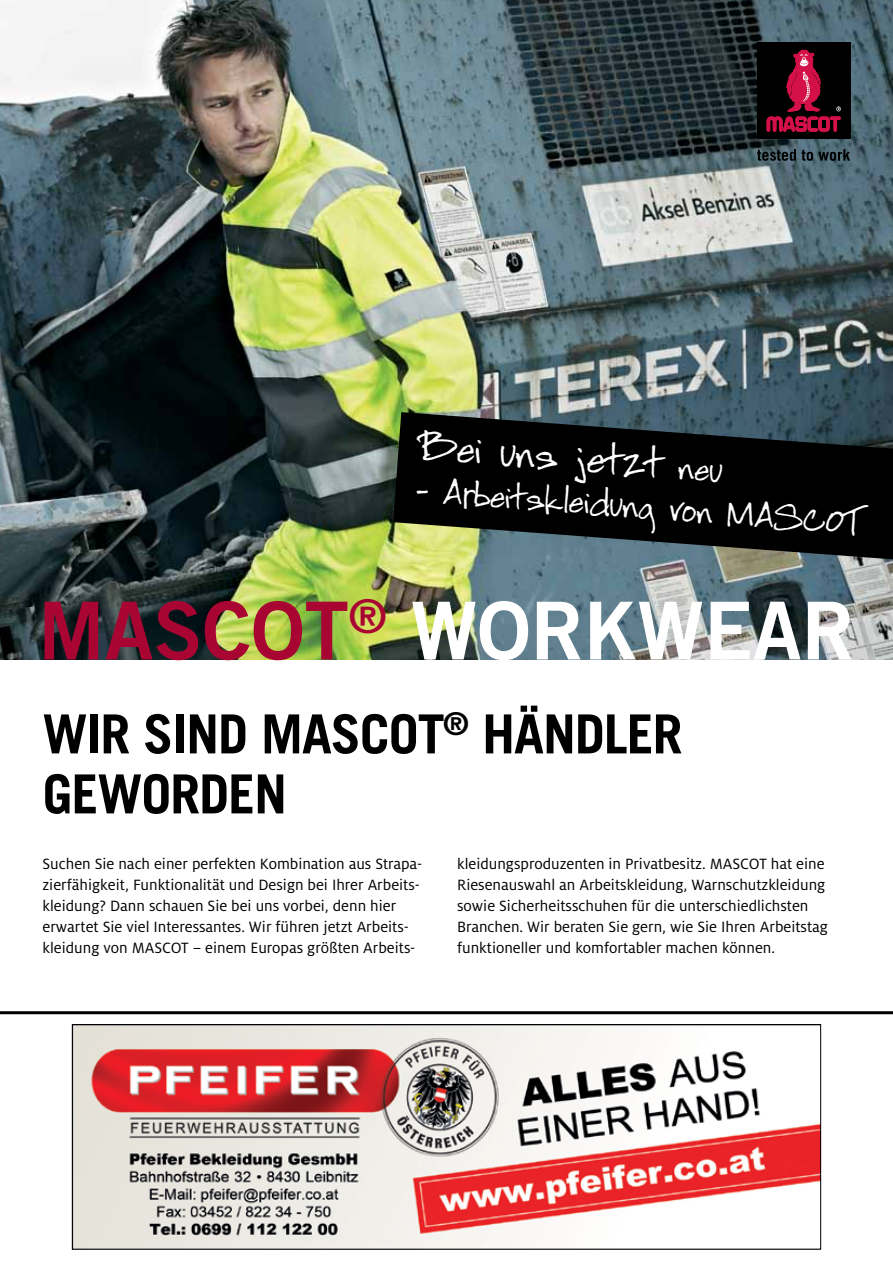
<style>
.page{position:relative;width:893px;height:1263px;background:#fff}
.page>*{position:absolute;margin:0;border:0;box-sizing:border-box;transform-origin:0 0}
.t1{font:79.95px "Trade Gothic LT Std Bd 2";color:#fff}
.t2{font:700 54px/60px "Trade Gothic LT Std";letter-spacing:-.02em;color:#000}
.t3{font:36px "Handwriting Mascot";color:#fff}
.t4{font:30px "Handwriting Mascot";color:#fff}
.t5{font:16.5px/21px "Milo OT";color:#000}
.s1{font-size:30px}
.s2{color:#a90533}
</style>
<div class="page">
<hr style="left:0;top:1011px;width:893px;height:3px;background:#000">
<img style="left:0;top:0;width:893px;height:659px">
<div style="left:757px;top:43px;width:93px;height:96px;background:#000"></div>
<svg style="left:766px;top:49px;width:75px;height:83px"></svg>
<svg style="left:757px;top:149px;width:93px;height:12px"></svg>
<img style="left:74px;top:1026px;width:745px;height:221px">
<div style="left:72px;top:1024px;width:749px;height:225px;border:1px solid #000"></div>
<svg style="left:393px;top:412px;width:500px;height:147px;background:#191f1d"></svg>
<h3 class="t3" style="left:421px;top:426px;width:305px;rotate:4deg">Bei uns jetzt <span class="s1">neu</span></h3>
<h3 class="t4" style="left:418px;top:474px;width:448px;rotate:4deg">- Arbeitskleidung von MASCOT</h3>
<h1 class="t1" style="left:38px;top:579px;width:818px"><span class="s2">MASCOT</span><sup>®</sup> WORKWEAR</h1>
<h2 class="t2" style="left:43px;top:702px;width:642px">WIR SIND MASCOT<sup>®</sup> HÄNDLER<br>GEWORDEN</h2>
<p class="t5" style="left:43px;top:853px;width:381px">Suchen Sie nach einer perfekten Kombination aus Strapa&shy;zierfähigkeit, Funktionalität und Design bei Ihrer Arbeits&shy;kleidung? Dann schauen Sie bei uns vorbei, denn hier erwartet Sie viel Interessantes. Wir führen jetzt Arbeits&shy;kleidung von MASCOT – einem Europas größten Arbeits-</p>
<p class="t5" style="left:457px;top:853px;width:372px">kleidungsproduzenten in Privatbesitz. MASCOT hat eine Riesenauswahl an Arbeitskleidung, Warnschutzkleidung sowie Sicherheitsschuhen für die unterschiedlichsten Branchen. Wir beraten Sie gern, wie Sie Ihren Arbeitstag funktioneller und komfortabler machen können.</p>
</div>
